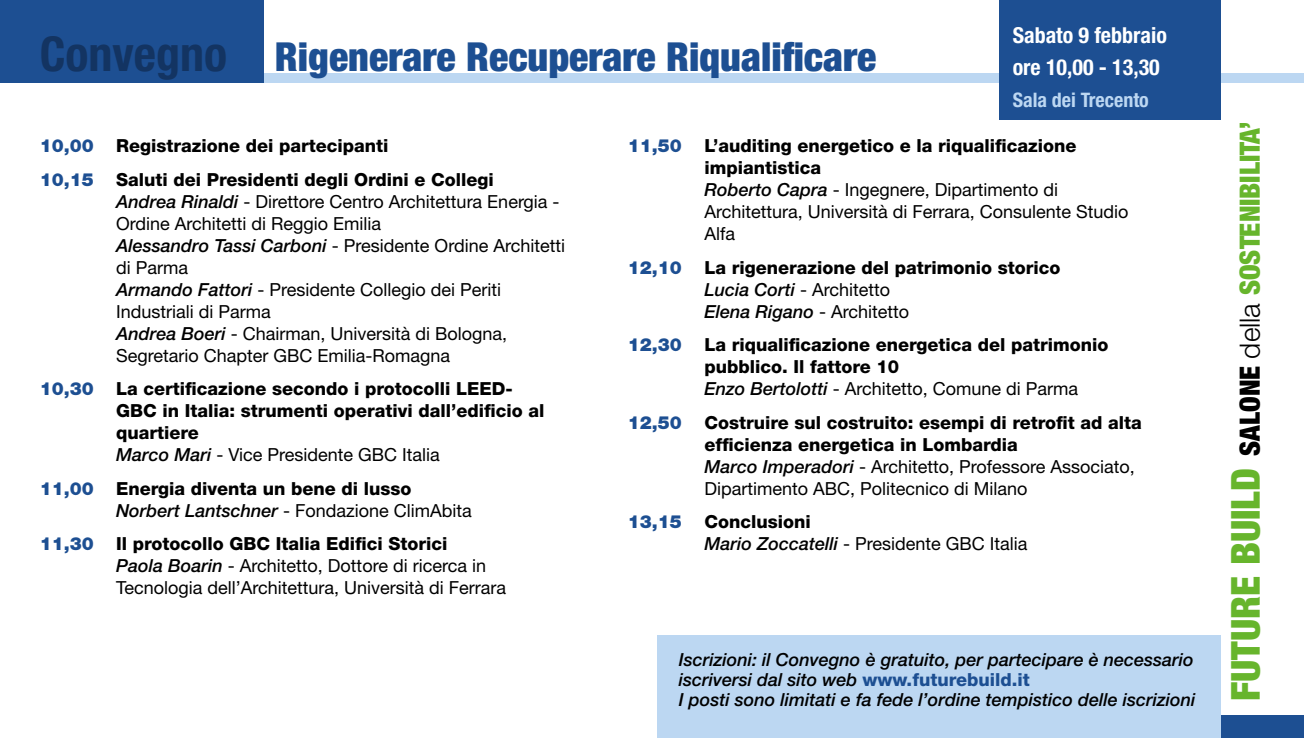
<style>
.page{position:relative;width:1304px;height:738px;background:#fff}
.page>*{position:absolute;margin:0;border:0;box-sizing:border-box;transform-origin:0 0}
.t1{font:900 condensed 40px "Helvetica Neue";color:#1d4f92}
.t2{font:900 condensed 28px "Helvetica Neue";color:#67b52c}
.t3{font:700 condensed 22px/32px "Helvetica Neue";color:#fff}
.t4{font:700 condensed 20px "Helvetica Neue";color:#bcd7f2}
.t5{font:800 18px/22px "Helvetica Neue";color:#000}
.t6{font:18px/22px "Helvetica Neue";color:#000}
.t7{font:italic 500 18px/20px "Helvetica Neue";color:#000}
.s1{font-weight:700;font-size:48px;color:#133462}
.s2{font-weight:900;color:#1d4f92}
.s3{font-weight:500;font-style:italic}
.s4{font-weight:400}
.s5{font-weight:800}
.s6{font-weight:800;font-style:normal;color:#1d4f92}
.s7{font-size:40px}
.s8{color:#000}
.s9{font-weight:300;font-stretch:normal;color:#000}
</style>
<div class="page">
<div style="left:248px;top:73px;width:1056px;height:9px;background:#bcd7f2"></div>
<div style="left:0;top:0;width:264px;height:82px;background:#1d4f92"></div>
<div style="left:1221px;top:714px;width:83px;height:23px;background:#1d4f92"></div>
<div style="left:1000px;top:0;width:221px;height:119px;background:#1d4f92"></div>
<div style="left:658px;top:635px;width:563px;height:102px;background:#bcd7f2"></div>
<h1 class="t1" style="left:40px;top:32px;width:838px"><span class="s1">Convegno</span> Rigenerare Recuperare Riqualificare</h1>
<p class="t3" style="left:1013px;top:19px;width:156px">Sabato 9 febbraio ore 10,00 - 13,30</p>
<p class="t4" style="left:1013px;top:88px;width:138px">Sala dei Trecento</p>
<p class="t5" style="left:40px;top:129px;width:456px;line-height:33.4px"><span class="s2">10,00</span> Registrazione dei partecipanti<br><span class="s2">10,15</span> Saluti dei Presidenti degli Ordini e Collegi</p>
<p class="t6" style="left:116px;top:190px;width:450px"><span class="s3">Andrea Rinaldi</span> - Direttore Centro Architettura Energia - Ordine Architetti di Reggio Emilia<br><span class="s3">Alessandro Tassi Carboni</span> - Presidente Ordine Architetti di Parma<br><span class="s3">Armando Fattori</span> - Presidente Collegio dei Periti Industriali di Parma<br><span class="s3">Andrea Boeri</span> - Chairman, Università di Bologna, Segretario Chapter GBC Emilia-Romagna</p>
<p class="t5" style="left:116px;top:377px;width:430px;text-indent:-77px"><span class="s2">10,30</span> La certificazione secondo i protocolli LEED-GBC in Italia: strumenti operativi dall’edificio al quartiere<br><span class="s3">Marco Mari</span> <span class="s4">- Vice Presidente GBC Italia</span></p>
<p class="t5" style="left:116px;top:477px;width:357px;text-indent:-77px"><span class="s2">11,00</span> Energia diventa un bene di lusso<br><span class="s3">Norbert Lantschner</span> <span class="s4">- Fondazione ClimAbita</span></p>
<p class="t6" style="left:116px;top:532px;width:392px;text-indent:-77px"><span class="s2">11,30</span> <span class="s5">Il protocollo GBC Italia Edifici Storici<br></span><span class="s3">Paola Boarin</span> - Architetto, Dottore di ricerca in<br>Tecnologia dell’Architettura, Università di Ferrara</p>
<p class="t6" style="left:704px;top:134px;width:426px;text-indent:-77px"><span class="s2">11,50</span> <span class="s5">L’auditing energetico e la riqualificazione impiantistica<br></span><span class="s3">Roberto Capra</span> - Ingegnere, Dipartimento di Architettura, Università di Ferrara, Consulente Studio Alfa</p>
<p class="t5" style="left:704px;top:256px;width:358px;text-indent:-77px"><span class="s2">12,10</span> La rigenerazione del patrimonio storico<br><span class="s3">Lucia Corti</span> <span class="s4">- Architetto<br></span><span class="s3">Elena Rigano</span> <span class="s4">- Architetto</span></p>
<p class="t5" style="left:704px;top:333px;width:406px;text-indent:-77px"><span class="s2">12,30</span> La riqualificazione energetica del patrimonio pubblico. Il fattore 10<br><span class="s3">Enzo Bertolotti</span> <span class="s4">- Architetto, Comune di Parma</span></p>
<p class="t5" style="left:704px;top:411px;width:439px;text-indent:-77px"><span class="s2">12,50</span> Costruire sul costruito: esempi di retrofit ad alta efficienza energetica in Lombardia<br><span class="s3">Marco Imperadori</span> <span class="s4">- Architetto, Professore Associato, Dipartimento ABC, Politecnico di Milano</span></p>
<p class="t6" style="left:704px;top:510px;width:325px;text-indent:-77px"><span class="s2">13,15</span> <span class="s5">Conclusioni<br></span><span class="s3">Mario Zoccatelli</span> - Presidente GBC Italia</p>
<p class="t7" style="left:679px;top:648px;width:518px">Iscrizioni: il Convegno è gratuito, per partecipare è necessario iscriversi dal sito web <span class="s6">www.futurebuild.it<br></span>I posti sono limitati e fa fede l’ordine tempistico delle iscrizioni</p>
<h2 class="t2" style="left:1233px;top:700px;width:580px;rotate:-90deg"><span class="s7">FUTURE BUILD</span> <span class="s8">SALONE</span> <span class="s9">della</span> SOSTENIBILITA’</h2>
</div>
